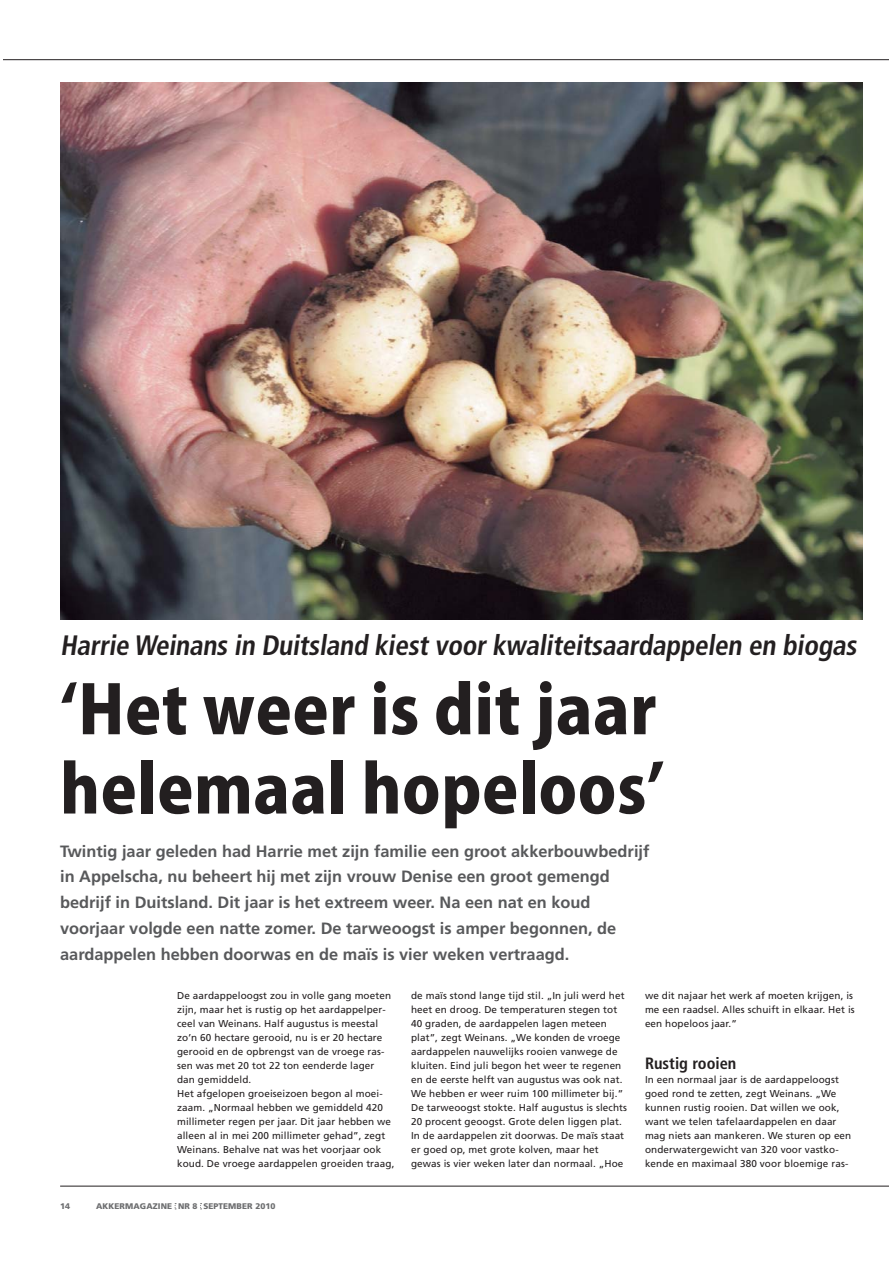
<style>
.page{position:relative;width:893px;height:1263px;background:#fff}
.page>*{position:absolute;margin:0;border:0;box-sizing:border-box;transform-origin:0 0}
.t1{font:66px/79.3px "Koz Go Pro Heavy 90 msp RKSJ H";letter-spacing:.01em;color:#231f20}
.t2{font:700 condensed 28.05px "Frutiger LT Std";color:#231f20}
.t3{font:700 16.35px/25.7px "Frutiger LT Std";color:#58595b}
.t4{font:700 condensed 16.35px "Frutiger LT Std";color:#231f20}
.t5{font:9.9px/14.1px "Frutiger LT Std";letter-spacing:.01em;color:#231f20}
.t6{font:900 8.25px "Frutiger LT Std";letter-spacing:.01em;color:#6d6e70}
</style>
<div class="page">
<hr style="left:60px;top:1186px;width:829px;height:1px;background:#231f20">
<hr style="left:4px;top:59px;width:885px;height:1px;background:#231f20">
<img style="left:60px;top:83px;width:802px;height:537px">
<h2 class="t2" style="left:60px;top:634px;width:802px">Harrie Weinans in Duitsland kiest voor kwaliteitsaardappelen en biogas</h2>
<h1 class="t1" style="left:60px;top:679px;width:606px">ʻHet weer is dit jaar helemaal hopeloosʼ</h1>
<p class="t3" style="left:60px;top:839px;width:591px">Twintig jaar geleden had Harrie met zijn familie een groot akkerbouwbedrijf in Appelscha, nu beheert hij met zijn vrouw Denise een groot gemengd bedrijf in Duitsland. Dit jaar is het extreem weer. Na een nat en koud voorjaar volgde een natte zomer. De tarweoogst is amper begonnen, de aardappelen hebben doorwas en de maïs is vier weken vertraagd.</p>
<p class="t5" style="left:177px;top:989px;width:219px">De aardappeloogst zou in volle gang moeten zijn, maar het is rustig op het aardappelper&shy;ceel van Weinans. Half augustus is meestal zo’n 60 hectare gerooid, nu is er 20 hectare gerooid en de opbrengst van de vroege ras&shy;sen was met 20 tot 22 ton eenderde lager dan gemiddeld.<br>Het afgelopen groeiseizoen begon al moei&shy;zaam. „Normaal hebben we gemiddeld 420 millimeter regen per jaar. Dit jaar hebben we alleen al in mei 200 millimeter gehad”, zegt Weinans. Behalve nat was het voorjaar ook koud. De vroege aardappelen groeiden traag,</p>
<p class="t5" style="left:411px;top:989px;width:217px">de maïs stond lange tijd stil. „In juli werd het heet en droog. De temperaturen stegen tot 40 graden, de aardappelen lagen meteen plat”, zegt Weinans. „We konden de vroege aardappelen nauwelijks rooien vanwege de kluiten. Eind juli begon het weer te regenen en de eerste helft van augustus was ook nat.<br>We hebben er weer ruim 100 millimeter bij.” De tarweoogst stokte. Half augustus is slechts 20 procent geoogst. Grote delen liggen plat.<br>In de aardappelen zit doorwas. De maïs staat er goed op, met grote kolven, maar het gewas is vier weken later dan normaal. „Hoe</p>
<p class="t5" style="left:645px;top:989px;width:211px">we dit najaar het werk af moeten krijgen, is me een raadsel. Alles schuift in elkaar. Het is een hopeloos jaar.”</p>
<h3 class="t4" style="left:645px;top:1056px;width:93px">Rustig rooien</h3>
<p class="t5" style="left:645px;top:1073px;width:208px">In een normaal jaar is de aardappeloogst goed rond te zetten, zegt Weinans. „We kunnen rustig rooien. Dat willen we ook, want we telen tafelaardappelen en daar mag niets aan mankeren. We sturen op een onderwatergewicht van 320 voor vastko&shy;kende en maximaal 380 voor bloemige ras-</p>
<p class="t6" style="left:60px;top:1203px;width:12px">14</p>
<p class="t6" style="left:96px;top:1203px;width:181px">AKKERMAGAZINE NR 8 SEPTEMBER 2010</p>
</div>
